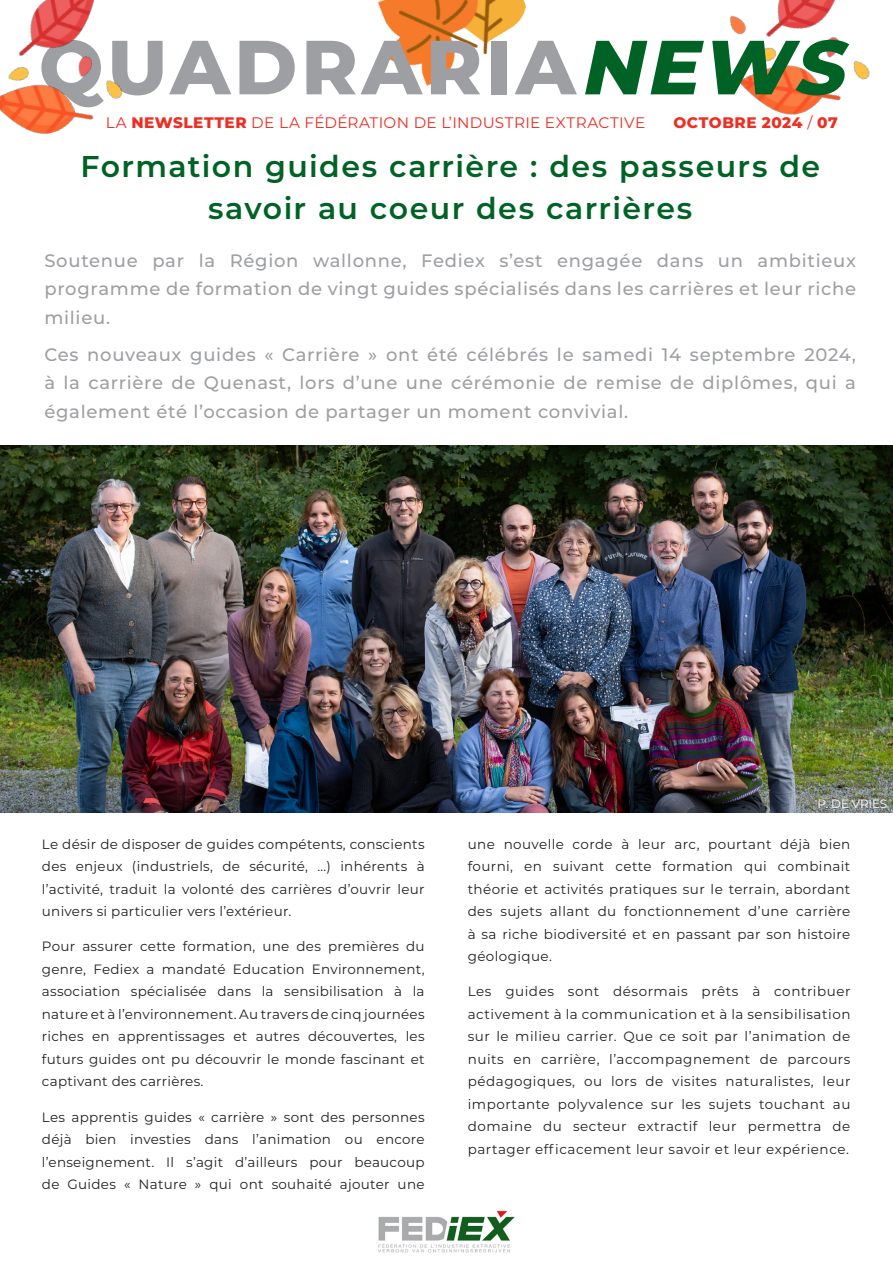
<style>
.page{position:relative;width:893px;height:1263px;background:#fff}
.page>*{position:absolute;margin:0;border:0;box-sizing:border-box;transform-origin:0 0}
.t1{font:800 76.5px "Montserrat";letter-spacing:.05em;color:#9d9fa2}
.Titre_général_Quad{font:600 30px/42px "Montserrat";letter-spacing:.05em;color:#006224;text-align:center}
.Chapeau_Quad{font:500 18px/28.5px "Montserrat";letter-spacing:.04em;color:#9d9fa2;text-align:justify}
.t2{font:15.3px "Montserrat";letter-spacing:.02em;color:#ee2e22}
.t3{font:800 15.3px "Montserrat";letter-spacing:.035em;color:#ee2e22}
.Body_Quad{font:13.5px/22.5px "Montserrat";letter-spacing:.02em;color:#231f20;text-align:justify}
.t4{font:12px "Montserrat";letter-spacing:-.01em;color:#fff}
.s1{font-style:italic;color:#006224}
.s2{font-weight:800}
.s3{font-weight:400}
</style>
<div class="page">
<img style="left:377px;top:0;width:149px;height:86px">
<img style="left:730px;top:0;width:140px;height:115px">
<img style="left:378px;top:1210px;width:137px;height:43px">
<img style="left:0;top:446px;width:893px;height:366px">
<img style="left:0;top:0;width:123px;height:135px">
<p class="t1" style="left:39px;top:11px;width:827px">QUADRARIA<span class="s1">NEWS</span></p>
<p class="t2" style="left:106px;top:112px;width:541px">LA <span class="s2">NEWSLETTER</span> DE LA FÉDÉRATION DE L’INDUSTRIE EXTRACTIVE</p>
<p class="t3" style="left:674px;top:111px;width:166px">OCTOBRE 2024 <span class="s3">/</span> 07</p>
<p class="Titre_général_Quad" style="left:80px;top:144px;width:741px">Formation guides carrière : des passeurs de savoir au coeur des carrières</p>
<p class="Chapeau_Quad" style="left:44px;top:246px;width:813px">Soutenue par la Région wallonne, Fediex s’est engagée dans un ambitieux programme de formation de vingt guides spécialisés dans les carrières et leur riche milieu.</p>
<p class="Chapeau_Quad" style="left:44px;top:340px;width:813px">Ces nouveaux guides « Carrière » ont été célébrés le samedi 14 septembre 2024, à la carrière de Quenast, lors d’une une cérémonie de remise de diplômes, qui a également été l’occasion de partager un moment convivial.</p>
<p class="Body_Quad" style="left:42px;top:832px;width:384px">Le désir de disposer de guides compétents, conscients des enjeux (industriels, de sécurité, …) inhérents à l’activité, traduit la volonté des carrières d’ouvrir leur univers si particulier vers l’extérieur.</p>
<p class="Body_Quad" style="left:42px;top:935px;width:384px">Pour assurer cette formation, une des premières du genre, Fediex a mandaté Education Environnement, association spécialisée dans la sensibilisation à la nature et à l’environnement. Au travers de cinq journées riches en apprentissages et autres découvertes, les futurs guides ont pu découvrir le monde fascinant et captivant des carrières.</p>
<p class="Body_Quad" style="left:42px;top:1105px;width:384px">Les apprentis guides « carrière » sont des personnes déjà bien investies dans l’animation ou encore l’enseignement. Il s’agit d’ailleurs pour beaucoup de Guides « Nature » qui ont souhaité ajouter une</p>
<p class="t4" style="left:818px;top:796px;width:71px">P. DE VRIES</p>
<p class="Body_Quad" style="left:468px;top:832px;width:384px">une nouvelle corde à leur arc, pourtant déjà bien fourni, en suivant cette formation qui combinait théorie et activités pratiques sur le terrain, abordant des sujets allant du fonctionnement d’une carrière à sa riche biodiversité et en passant par son histoire géologique.</p>
<p class="Body_Quad" style="left:468px;top:980px;width:384px">Les guides sont désormais prêts à contribuer activement à la communication et à la sensibilisation sur le milieu carrier. Que ce soit par l’animation de nuits en carrière, l’accompagnement de parcours pédagogiques, ou lors de visites naturalistes, leur importante polyvalence sur les sujets touchant au domaine du secteur extractif leur permettra de partager efficacement leur savoir et leur expérience.</p>
</div>
